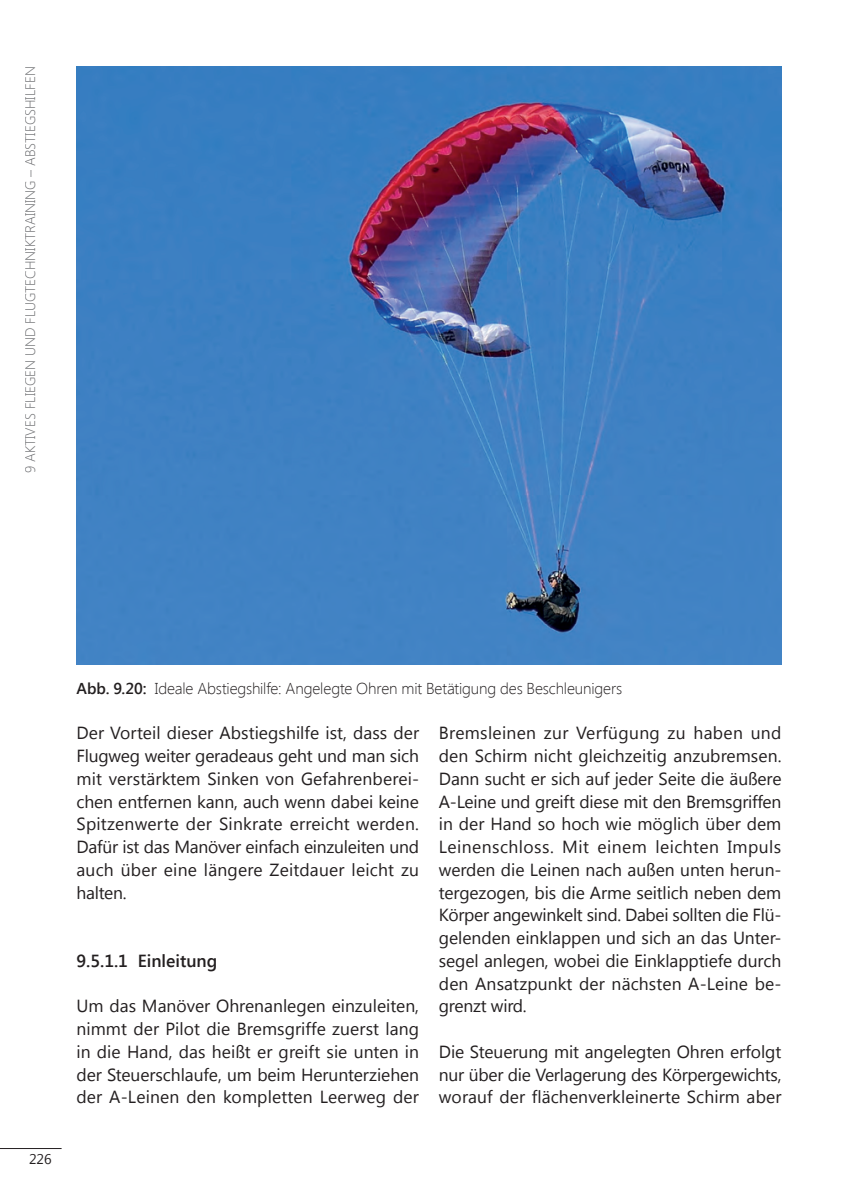
<style>
.page{position:relative;width:848px;height:1195px;background:#fff}
.page>*{position:absolute;margin:0;border:0;box-sizing:border-box;transform-origin:0 0}
.t1{font:17.5px/22.8px "Segoe UI";letter-spacing:.005em;color:#231f20;text-align:justify}
.t2{font:600 17.5px "Segoe UI";color:#231f20}
.t3{font:300 15.75px "Segoe UI";letter-spacing:-.01em;color:#231f20}
.t4{font:300 14px "Segoe UI";color:#6c6d70}
.t5{font:14px "Segoe UI";color:#231f20}
.s1{font-weight:600}
</style>
<div class="page">
<hr style="left:0;top:1148px;width:62px;height:1px;background:#231f20">
<img style="left:76px;top:67px;width:705px;height:597px">
<p class="t4" style="left:20px;top:473px;width:408px;rotate:-90deg">9 AKTIVES FLIEGEN UND FLUGTECHNIKTRAINING – ABSTIEGSHILFEN</p>
<p class="t5" style="left:29px;top:1149px;width:24px">226</p>
<p class="t3" style="left:76px;top:677px;width:547px"><span class="s1">Abb. 9.20:</span> Ideale Abstiegshilfe: Angelegte Ohren mit Betätigung des Beschleunigers</p>
<p class="t1" style="left:76px;top:721px;width:344px">Der Vorteil dieser Abstiegshilfe ist, dass der Flugweg weiter geradeaus geht und man sich mit verstärktem Sinken von Gefahrenberei&shy;chen entfernen kann, auch wenn dabei keine Spitzenwerte der Sinkrate erreicht werden.<br>Dafür ist das Manöver einfach einzuleiten und auch über eine längere Zeitdauer leicht zu halten.</p>
<p class="t1" style="left:439px;top:721px;width:344px">Bremsleinen zur Verfügung zu haben und den Schirm nicht gleichzeitig anzubremsen.<br>Dann sucht er sich auf jeder Seite die äußere A-Leine und greift diese mit den Bremsgriffen in der Hand so hoch wie möglich über dem Leinenschloss. Mit einem leichten Impuls werden die Leinen nach außen unten herun&shy;tergezogen, bis die Arme seitlich neben dem Körper angewinkelt sind. Dabei sollten die Flü&shy;gelenden einklappen und sich an das Unter&shy;segel anlegen, wobei die Einklapptiefe durch den Ansatzpunkt der nächsten A-Leine be&shy;grenzt wird.</p>
<p class="t1" style="left:439px;top:1039px;width:344px">Die Steuerung mit angelegten Ohren erfolgt nur über die Verlagerung des Körpergewichts, worauf der flächenverkleinerte Schirm aber</p>
<p class="t2" style="left:76px;top:948px;width:142px">9.5.1.1 Einleitung</p>
<p class="t1" style="left:76px;top:994px;width:344px">Um das Manöver Ohrenanlegen einzuleiten, nimmt der Pilot die Bremsgriffe zuerst lang in die Hand, das heißt er greift sie unten in der Steuerschlaufe, um beim Herunterziehen der A-Leinen den kompletten Leerweg der</p>
</div>
